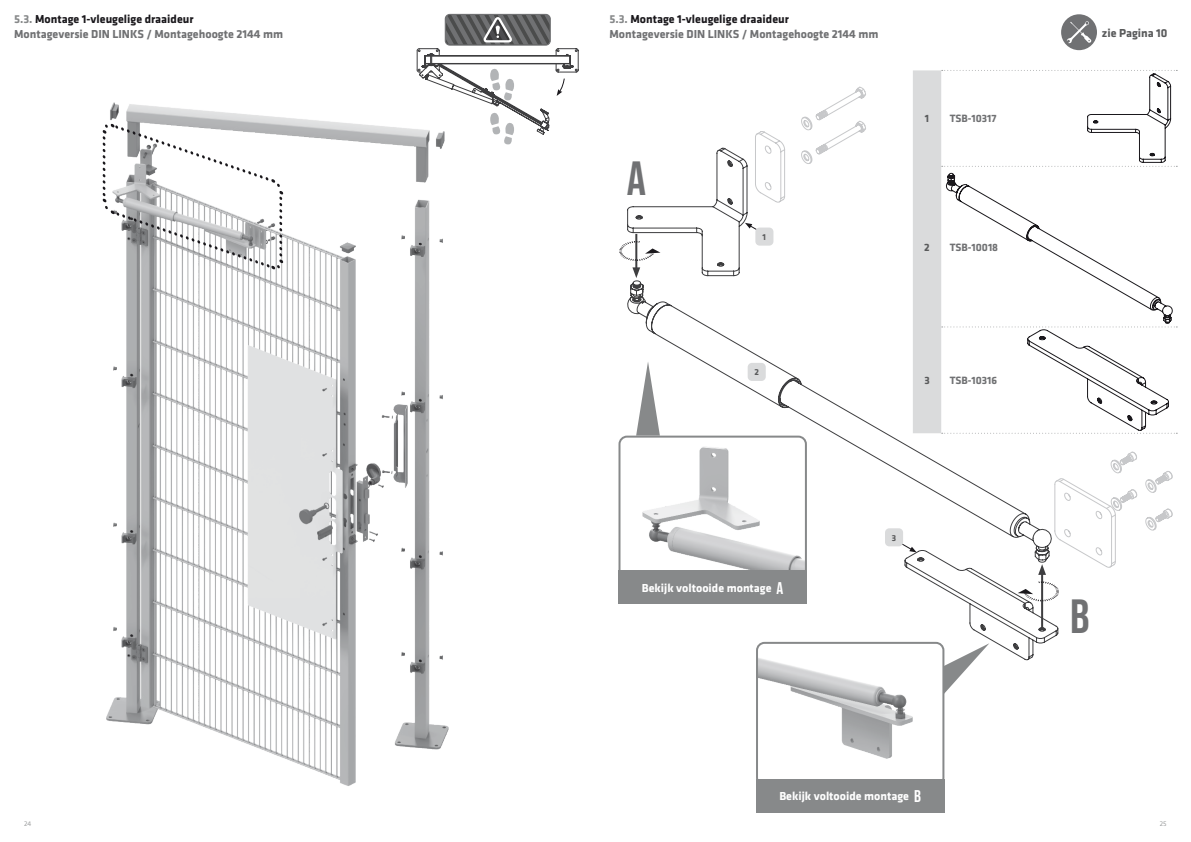
<style>
.page{position:relative;width:1191px;height:842px;background:#fff}
.page>*{position:absolute;margin:0;border:0;box-sizing:border-box;transform-origin:0 0}
.t1{font:48px "Bebas Neue";color:#707173}
.t2{font:700 12px/14.4px "Klavika";color:#707173}
.t3{font:700 12px "Klavika";color:#fff}
.t4{font:700 12px "Klavika";color:#595a5b}
.t5{font:700 11px "Klavika";color:#707173}
.t6{font:700 11px "Klavika";color:#595a5b}
.t7{font:700 9px "Klavika";color:#595a5b}
.t8{font:7px "Klavika";color:#9d9fa0}
.s1{color:#87898a}
.s2{color:#1a181c}
.s3{font-family:"Bebas Neue";font-weight:400;font-size:17px}
</style>
<div class="page">
<img style="left:106px;top:102px;width:343px;height:684px">
<svg style="left:102px;top:120px;width:182px;height:153px"></svg>
<svg style="left:416px;top:14px;width:163px;height:131px"></svg>
<div style="left:1061px;top:14px;width:36px;height:36px;background:#707173;border-radius:50%"></div>
<svg style="left:1067px;top:21px;width:24px;height:22px"></svg>
<svg style="left:626px;top:280px;width:293px;height:267px"></svg>
<svg style="left:1145px;top:509px;width:27px;height:22px"></svg>
<svg style="left:1145px;top:471px;width:27px;height:22px"></svg>
<svg style="left:801px;top:86px;width:65px;height:78px"></svg>
<img style="left:621px;top:436px;width:186px;height:134px">
<div style="left:618px;top:436px;width:189px;height:144px;border:2px solid #87898a;border-radius:8px"></div>
<img style="left:759px;top:645px;width:154px;height:114px">
<div style="left:756px;top:642px;width:188px;height:144px;border:2px solid #87898a;border-radius:8px"></div>
<div style="left:756px;top:779px;width:188px;height:33px;background:#87898a"></div>
<div style="left:618px;top:570px;width:189px;height:34px;background:#87898a"></div>
<div style="left:747px;top:363px;width:18px;height:18px;background:#dadbdc;border-radius:4px"></div>
<div style="left:885px;top:528px;width:18px;height:18px;background:#dadbdc;border-radius:4px"></div>
<svg style="left:895px;top:452px;width:242px;height:242px"></svg>
<svg style="left:619px;top:131px;width:166px;height:147px"></svg>
<svg style="left:913px;top:70px;width:264px;height:364px"></svg>
<p class="t2" style="left:14px;top:13px;width:270px"><span class="s1">5.3.</span> <span class="s2">Montage 1-vleugelige draaideur<br></span>Montageversie DIN LINKS / Montagehoogte 2144 mm</p>
<p class="t2" style="left:609px;top:13px;width:270px"><span class="s1">5.3.</span> <span class="s2">Montage 1-vleugelige draaideur<br></span>Montageversie DIN LINKS / Montagehoogte 2144 mm</p>
<h1 class="t1" style="left:626px;top:150px;width:21px">A</h1>
<p class="t7" style="left:762px;top:233px;width:5px">1</p>
<p class="t6" style="left:925px;top:114px;width:6px">1</p>
<p class="t5" style="left:949px;top:114px;width:48px">TSB-10317</p>
<p class="t6" style="left:924px;top:242px;width:7px">2</p>
<p class="t5" style="left:949px;top:242px;width:50px">TSB-10018</p>
<p class="t7" style="left:754px;top:368px;width:6px">2</p>
<p class="t6" style="left:924px;top:375px;width:7px">3</p>
<p class="t5" style="left:949px;top:375px;width:49px">TSB-10316</p>
<p class="t3" style="left:642px;top:582px;width:143px">Bekijk voltooide montage <span class="s3">A</span></p>
<p class="t7" style="left:892px;top:534px;width:6px">3</p>
<p class="t3" style="left:779px;top:790px;width:143px">Bekijk voltooide montage <span class="s3">B</span></p>
<p class="t4" style="left:1102px;top:27px;width:67px">zie Pagina 10</p>
<h1 class="t1" style="left:1070px;top:589px;width:21px">B</h1>
<p class="t8" style="left:24px;top:821px;width:8px">24</p>
<p class="t8" style="left:1159px;top:821px;width:8px">25</p>
</div>
